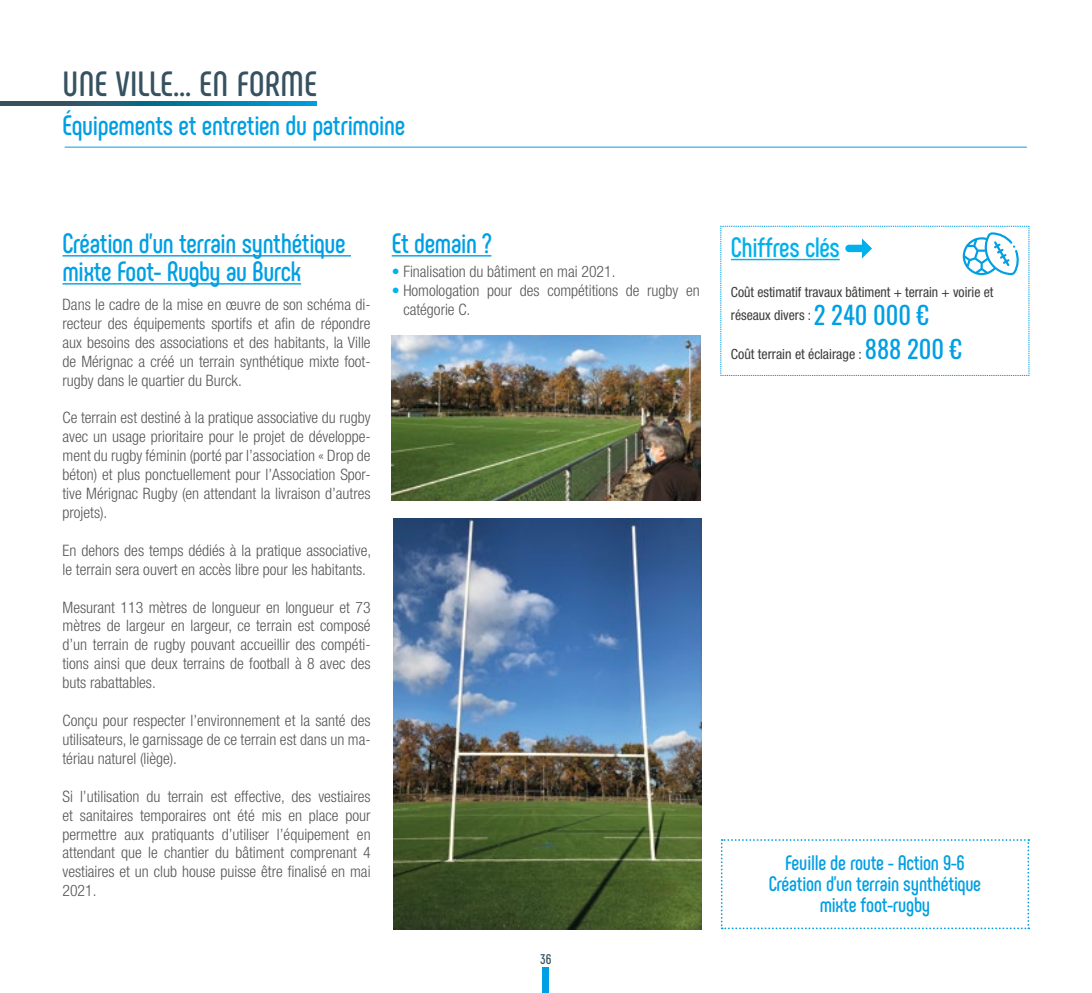
<style>
.page{position:relative;width:1092px;height:993px;background:#fff}
.page>*{position:absolute;margin:0;border:0;box-sizing:border-box;transform-origin:0 0}
.t1{font:700 35px "Phenomena";letter-spacing:.01em;color:#365261}
.t2{font:700 28px/28px "Phenomena";letter-spacing:-.015em;color:#009fe3;scale:.96 1}
.t3{font:700 28px "Phenomena";letter-spacing:-.015em;color:#00b1eb;scale:.96 1}
.t4{font:700 21px/21px "Phenomena";letter-spacing:-.015em;color:#009fe3;text-align:center;scale:.96 1}
.t5{font:300 condensed 15.75px/18.9px "Helvetica Neue LT Std";color:#575756;text-align:justify}
.t6{font:condensed 14px/22.8px "Helvetica Neue LT Std";color:#3c3c3b}
.t7{font:700 14px "Phenomena";color:#365261}
.s1{color:#00b1eb}
.s2{font-family:"Oswald";font-stretch:normal;font-size:24.5px;color:#009fe3}
</style>
<div class="page">
<hr style="left:62px;top:255px;width:289px;height:1px;background:#009fe3">
<hr style="left:62px;top:283px;width:239px;height:1px;background:#009fe3">
<hr style="left:391px;top:255px;width:100px;height:1px;background:#009fe3">
<img style="left:392px;top:335px;width:308px;height:165px">
<img style="left:393px;top:518px;width:308px;height:411px">
<div style="left:542px;top:967px;width:6px;height:25px;background:#009fe3"></div>
<hr style="left:65px;top:147px;width:961px;height:1px;background:#009fe3">
<svg style="left:0;top:102px;width:316px;height:3px"></svg>
<svg style="left:720px;top:226px;width:309px;height:150px"></svg>
<svg style="left:720px;top:839px;width:309px;height:89px"></svg>
<h1 class="t1" style="left:62px;top:63px;width:256px">UNE VILLE… EN FORME</h1>
<h2 class="t2" style="left:62px;top:111px;width:358px">Équipements et entretien du patrimoine</h2>
<h2 class="t2" style="left:62px;top:229px;width:296px">Création d’un terrain synthétique mixte Foot- Rugby au Burck</h2>
<p class="t5" style="left:62px;top:294px;width:309px">Dans le cadre de la mise en œuvre de son schéma di&shy;recteur des équipements sportifs et afin de répondre aux besoins des associations et des habitants, la Ville de Mérignac a créé un terrain synthétique mixte foot&shy;rugby dans le quartier du Burck.</p>
<p class="t5" style="left:62px;top:408px;width:309px">Ce terrain est destiné à la pratique associative du rugby avec un usage prioritaire pour le projet de développe&shy;ment du rugby féminin (porté par l’association « Drop de béton) et plus ponctuellement pour l’Association Spor&shy;tive Mérignac Rugby (en attendant la livraison d’autres projets).</p>
<p class="t5" style="left:62px;top:540px;width:310px">En dehors des temps dédiés à la pratique associative, le terrain sera ouvert en accès libre pour les habitants.</p>
<p class="t5" style="left:62px;top:597px;width:309px">Mesurant 113 mètres de longueur en longueur et 73 mètres de largeur en largeur, ce terrain est composé d’un terrain de rugby pouvant accueillir des compéti&shy;tions ainsi que deux terrains de football à 8 avec des buts rabattables.</p>
<p class="t5" style="left:62px;top:710px;width:309px">Conçu pour respecter l’environnement et la santé des utilisateurs, le garnissage de ce terrain est dans un ma&shy;tériau naturel (liège).</p>
<p class="t5" style="left:62px;top:786px;width:309px">Si l’utilisation du terrain est effective, des vestiaires et sanitaires temporaires ont été mis en place pour permettre aux pratiquants d’utiliser l’équipement en attendant que le chantier du bâtiment comprenant 4 vestiaires et un club house puisse être finalisé en mai 2021.</p>
<h2 class="t2" style="left:391px;top:229px;width:105px">Et demain ?</h2>
<p class="t5" style="left:391px;top:262px;width:225px"><span class="s1">•</span> Finalisation du bâtiment en mai 2021.</p>
<p class="t5" style="left:403px;top:280px;width:298px;text-indent:-12px"><span class="s1">•</span> Homologation pour des compétitions de rugby en catégorie C.</p>
<p class="t7" style="left:540px;top:950px;width:13px">36</p>
<h2 class="t3" style="left:731px;top:230px;width:115px">Chiffres clés</h2>
<p class="t6" style="left:731px;top:281px;width:264px">Coût estimatif travaux bâtiment + terrain + voirie et réseaux divers : <span class="s2">2 240 000 €</span></p>
<p class="t6" style="left:731px;top:343px;width:232px">Coût terrain et éclairage : <span class="s2">888 200 €</span></p>
<h3 class="t4" style="left:768px;top:851px;width:223px">Feuille de route - Action 9-6<br>Création d’un terrain synthétique mixte foot-rugby</h3>
</div>
